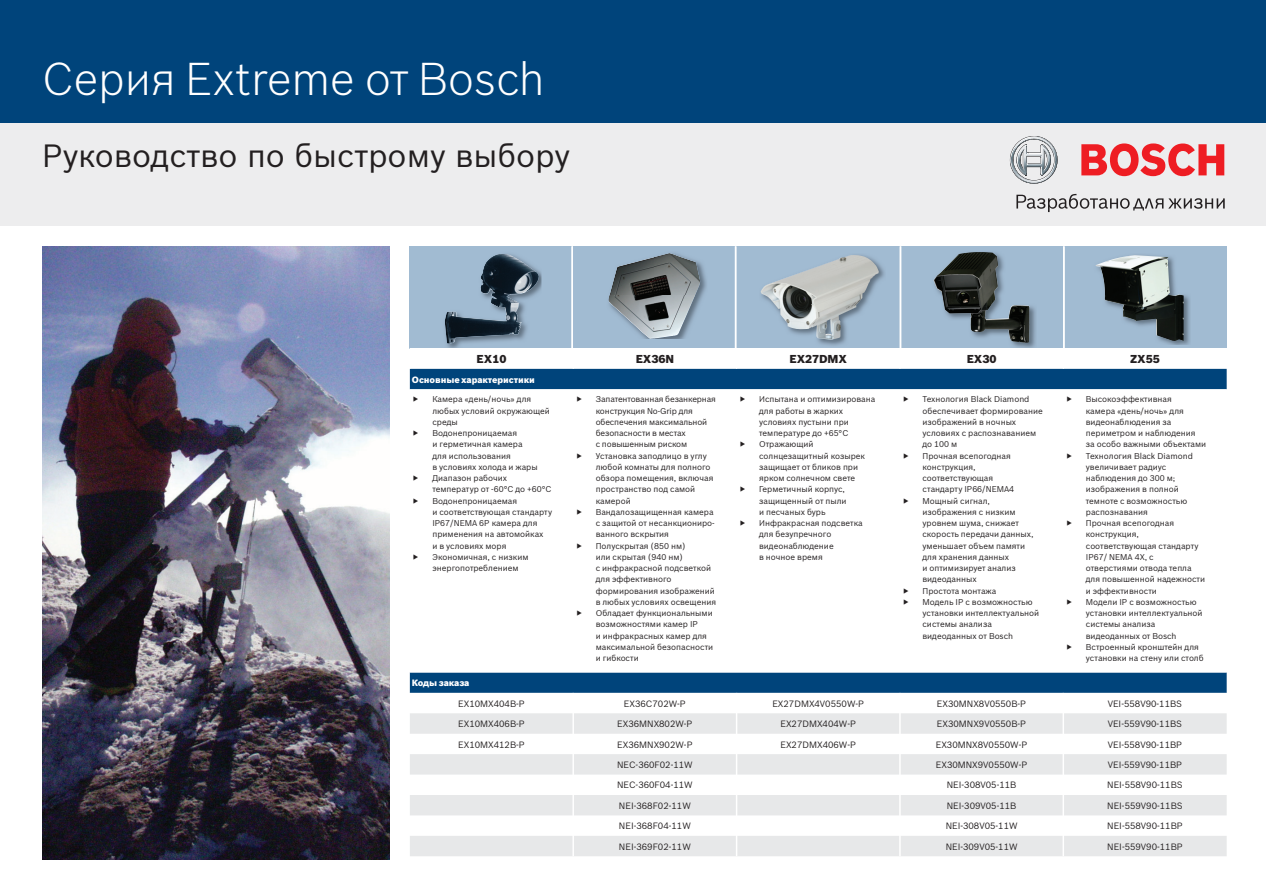
<style>
.page{position:relative;width:1266px;height:896px;background:#fff}
.page>*{position:absolute;margin:0;border:0;box-sizing:border-box;transform-origin:0 0}
.t1{font:300 45px "Bosch Sans";color:#fff}
.t2{font:31.5px "Bosch Sans";color:#231f20}
.t3{font:900 11.25px "Bosch Sans";letter-spacing:-.01em;color:#231f20}
.t4{font:9px "Bosch Sans";color:#231f20}
.t5{font:900 9px "Bosch Sans";letter-spacing:-.01em;color:#fff}
.t6{font:8.25px/11.2px "Bosch Sans";color:#231f20}
</style>
<div class="page">
<div style="left:0;top:0;width:1265px;height:124px;background:#00447b"></div>
<div style="left:0;top:124px;width:1265px;height:102px;background:#ededee"></div>
<svg style="left:1009px;top:136px;width:48px;height:48px"></svg>
<svg style="left:1081px;top:143px;width:143px;height:33px"></svg>
<div style="left:899px;top:246px;width:327px;height:102px;background:#a1bbd2"></div>
<img style="left:1012px;top:306px;width:24px;height:42px">
<img style="left:933px;top:252px;width:96px;height:91px">
<div style="left:409px;top:246px;width:490px;height:102px;background:#a1bbd2"></div>
<img style="left:446px;top:272px;width:95px;height:76px">
<img style="left:444px;top:254px;width:96px;height:89px">
<img style="left:42px;top:246px;width:347px;height:612px">
<img style="left:817px;top:263px;width:68px;height:83px">
<img style="left:761px;top:255px;width:117px;height:85px">
<img style="left:1161px;top:295px;width:29px;height:49px">
<img style="left:1096px;top:255px;width:87px;height:86px">
<img style="left:608px;top:253px;width:99px;height:86px">
<img style="left:625px;top:253px;width:44px;height:86px">
<div style="left:410px;top:369px;width:816px;height:20px;background:#00447b"></div>
<svg style="left:410px;top:389px;width:816px;height:304px"></svg>
<svg style="left:410px;top:713px;width:816px;height:143px;fill:#e7e8e9"></svg>
<hr style="left:572px;top:692px;width:2px;height:21px;background:#fff">
<hr style="left:735px;top:692px;width:2px;height:21px;background:#fff">
<hr style="left:1062px;top:692px;width:2px;height:21px;background:#fff">
<hr style="left:572px;top:713px;width:2px;height:20px;background:#fff">
<hr style="left:735px;top:713px;width:2px;height:20px;background:#fff">
<hr style="left:1062px;top:713px;width:2px;height:20px;background:#fff">
<hr style="left:572px;top:733px;width:2px;height:21px;background:#fff">
<hr style="left:735px;top:733px;width:2px;height:21px;background:#fff">
<hr style="left:1062px;top:733px;width:2px;height:21px;background:#fff">
<hr style="left:572px;top:754px;width:2px;height:20px;background:#fff">
<hr style="left:735px;top:754px;width:2px;height:20px;background:#fff">
<hr style="left:1062px;top:754px;width:2px;height:20px;background:#fff">
<hr style="left:572px;top:774px;width:2px;height:20px;background:#fff">
<hr style="left:735px;top:774px;width:2px;height:20px;background:#fff">
<hr style="left:1062px;top:774px;width:2px;height:20px;background:#fff">
<hr style="left:572px;top:794px;width:2px;height:21px;background:#fff">
<hr style="left:735px;top:794px;width:2px;height:21px;background:#fff">
<hr style="left:1062px;top:794px;width:2px;height:21px;background:#fff">
<hr style="left:572px;top:815px;width:2px;height:20px;background:#fff">
<hr style="left:735px;top:815px;width:2px;height:20px;background:#fff">
<hr style="left:1062px;top:815px;width:2px;height:20px;background:#fff">
<hr style="left:572px;top:835px;width:2px;height:21px;background:#fff">
<hr style="left:735px;top:835px;width:2px;height:21px;background:#fff">
<svg style="left:899px;top:692px;width:1px;height:164px"></svg>
<hr style="left:1062px;top:835px;width:2px;height:21px;background:#fff">
<hr style="left:571px;top:246px;width:2px;height:102px;background:#fff">
<hr style="left:734px;top:246px;width:2px;height:102px;background:#fff">
<hr style="left:899px;top:246px;width:2px;height:102px;background:#fff">
<hr style="left:1063px;top:246px;width:1px;height:102px;background:#fff">
<svg style="left:1016px;top:194px;width:208px;height:18px"></svg>
<svg style="left:414px;top:396px;width:4px;height:6px"></svg>
<svg style="left:414px;top:430px;width:4px;height:5px"></svg>
<svg style="left:414px;top:475px;width:4px;height:5px"></svg>
<svg style="left:414px;top:498px;width:4px;height:5px"></svg>
<svg style="left:414px;top:554px;width:4px;height:5px"></svg>
<svg style="left:577px;top:396px;width:4px;height:6px"></svg>
<svg style="left:577px;top:453px;width:4px;height:5px"></svg>
<svg style="left:577px;top:509px;width:4px;height:5px"></svg>
<svg style="left:577px;top:543px;width:4px;height:5px"></svg>
<svg style="left:577px;top:610px;width:4px;height:5px"></svg>
<svg style="left:740px;top:396px;width:5px;height:6px"></svg>
<svg style="left:740px;top:441px;width:5px;height:6px"></svg>
<svg style="left:740px;top:486px;width:5px;height:6px"></svg>
<svg style="left:740px;top:520px;width:5px;height:5px"></svg>
<svg style="left:903px;top:396px;width:5px;height:6px"></svg>
<svg style="left:903px;top:453px;width:5px;height:5px"></svg>
<svg style="left:903px;top:498px;width:5px;height:5px"></svg>
<svg style="left:903px;top:588px;width:5px;height:5px"></svg>
<svg style="left:903px;top:599px;width:5px;height:5px"></svg>
<svg style="left:1067px;top:396px;width:4px;height:6px"></svg>
<svg style="left:1067px;top:453px;width:4px;height:5px"></svg>
<svg style="left:1067px;top:520px;width:4px;height:5px"></svg>
<svg style="left:1067px;top:599px;width:4px;height:5px"></svg>
<svg style="left:1067px;top:644px;width:4px;height:5px"></svg>
<h1 class="t1" style="left:42px;top:51px;width:504px">Серия Extreme от Bosch</h1>
<h2 class="t2" style="left:42px;top:137px;width:529px">Руководство по быстрому выбору</h2>
<h3 class="t3" style="left:476px;top:352px;width:31px">EX10</h3>
<h3 class="t3" style="left:635px;top:352px;width:40px">EX36N</h3>
<h3 class="t3" style="left:789px;top:352px;width:59px">EX27DMX</h3>
<h3 class="t3" style="left:966px;top:352px;width:31px">EX30</h3>
<h3 class="t3" style="left:1130px;top:352px;width:31px">ZX55</h3>
<p class="t5" style="left:412px;top:373px;width:124px">Основные характеристики</p>
<p class="t6" style="left:432px;top:394px;width:121px">Камера «день/ночь» для любых условий окружающей среды<br>Водонепроницаемая<br>и герметичная камера<br>для использования<br>в условиях холода и жары<br>Диапазон рабочих температур от -60°C до +60°C<br>Водонепроницаемая<br>и соответствующая стандарту<br>IP67/NEMA 6P камера для применения на автомойках<br>и в условиях моря<br>Экономичная, с низким энергопотреблением</p>
<p class="t6" style="left:595px;top:394px;width:122px">Запатентованная безанкерная конструкция No-Grip для обеспечения максимальной безопасности в местах<br>с повышенным риском<br>Установка заподлицо в углу любой комнаты для полного обзора помещения, включая пространство под самой камерой<br>Вандалозащищенная камера с защитой от несанкциониро&shy;ванного вскрытия<br>Полускрытая (850 нм)<br>или скрытая (940 нм)<br>с инфракрасной подсветкой для эффективного формирования изображений в любых условиях освещения<br>Обладает функциональными возможностями камер IP<br>и инфракрасных камер для максимальной безопасности и гибкости</p>
<p class="t6" style="left:759px;top:394px;width:118px">Испытана и оптимизирована для работы в жарких условиях пустыни при температуре до +65°C<br>Отражающий солнцезащитный козырек защищает от бликов при ярком солнечном свете<br>Герметичный корпус, защищенный от пыли<br>и песчаных бурь<br>Инфракрасная подсветка для безупречного видеонаблюдение<br>в ночное время</p>
<p class="t6" style="left:922px;top:394px;width:122px">Технология Black Diamond обеспечивает формирование изображений в ночных условиях с распознаванием до 100 м<br>Прочная всепогодная конструкция, соответствующая<br>стандарту IP66/NEMA4<br>Мощный сигнал, изображения с низким уровнем шума, снижает скорость передачи данных, уменьшает объем памяти<br>для хранения данных<br>и оптимизирует анализ видеоданных<br>Простота монтажа<br>Модель IP с возможностью установки интеллектуальной системы анализа видеоданных от Bosch</p>
<p class="t6" style="left:1085px;top:394px;width:122px">Высокоэффективная<br>камера «день/ночь» для видеонаблюдения за периметром и наблюдения за особо важными объектами<br>Технология Black Diamond увеличивает радиус наблюдения до 300 м; изображения в полной темноте с возможностью распознавания<br>Прочная всепогодная конструкция, соответствующая стандарту<br>IP67/ NEMA 4X, с отверстиями отвода тепла для повышенной надежности и эффективности<br>Модели IP с возможностью установки интеллектуальной системы анализа видеоданных от Bosch<br>Встроенный кронштейн для установки на стену или столб</p>
<p class="t5" style="left:412px;top:677px;width:59px">Коды заказа</p>
<p class="t4" style="left:458px;top:698px;width:68px">EX10MX404B-P</p>
<p class="t4" style="left:624px;top:698px;width:63px">EX36C702W-P</p>
<p class="t4" style="left:772px;top:698px;width:93px">EX27DMX4V0550W-P</p>
<p class="t4" style="left:936px;top:698px;width:91px">EX30MNX8V0550B-P</p>
<p class="t4" style="left:1107px;top:698px;width:76px">VEI-558V90-11BS</p>
<p class="t4" style="left:458px;top:718px;width:68px">EX10MX406B-P</p>
<p class="t4" style="left:617px;top:718px;width:77px">EX36MNX802W-P</p>
<p class="t4" style="left:780px;top:718px;width:77px">EX27DMX404W-P</p>
<p class="t4" style="left:936px;top:718px;width:91px">EX30MNX9V0550B-P</p>
<p class="t4" style="left:1107px;top:718px;width:76px">VEI-559V90-11BS</p>
<p class="t4" style="left:458px;top:739px;width:68px">EX10MX412B-P</p>
<p class="t4" style="left:617px;top:739px;width:77px">EX36MNX902W-P</p>
<p class="t4" style="left:780px;top:739px;width:77px">EX27DMX406W-P</p>
<p class="t4" style="left:935px;top:739px;width:93px">EX30MNX8V0550W-P</p>
<p class="t4" style="left:1107px;top:739px;width:76px">VEI-558V90-11BP</p>
<p class="t4" style="left:617px;top:759px;width:77px">NEC-360F02-11W</p>
<p class="t4" style="left:935px;top:759px;width:93px">EX30MNX9V0550W-P</p>
<p class="t4" style="left:1107px;top:759px;width:76px">VEI-559V90-11BP</p>
<p class="t4" style="left:617px;top:780px;width:77px">NEC-360F04-11W</p>
<p class="t4" style="left:946px;top:780px;width:71px">NEI-308V05-11B</p>
<p class="t4" style="left:1107px;top:780px;width:77px">NEI-558V90-11BS</p>
<p class="t4" style="left:619px;top:800px;width:73px">NEI-368F02-11W</p>
<p class="t4" style="left:946px;top:800px;width:71px">NEI-309V05-11B</p>
<p class="t4" style="left:1107px;top:800px;width:77px">NEI-559V90-11BS</p>
<p class="t4" style="left:619px;top:820px;width:73px">NEI-368F04-11W</p>
<p class="t4" style="left:945px;top:820px;width:73px">NEI-308V05-11W</p>
<p class="t4" style="left:1107px;top:820px;width:77px">NEI-558V90-11BP</p>
<p class="t4" style="left:619px;top:841px;width:73px">NEI-369F02-11W</p>
<p class="t4" style="left:945px;top:841px;width:73px">NEI-309V05-11W</p>
<p class="t4" style="left:1107px;top:841px;width:77px">NEI-559V90-11BP</p>
</div>
